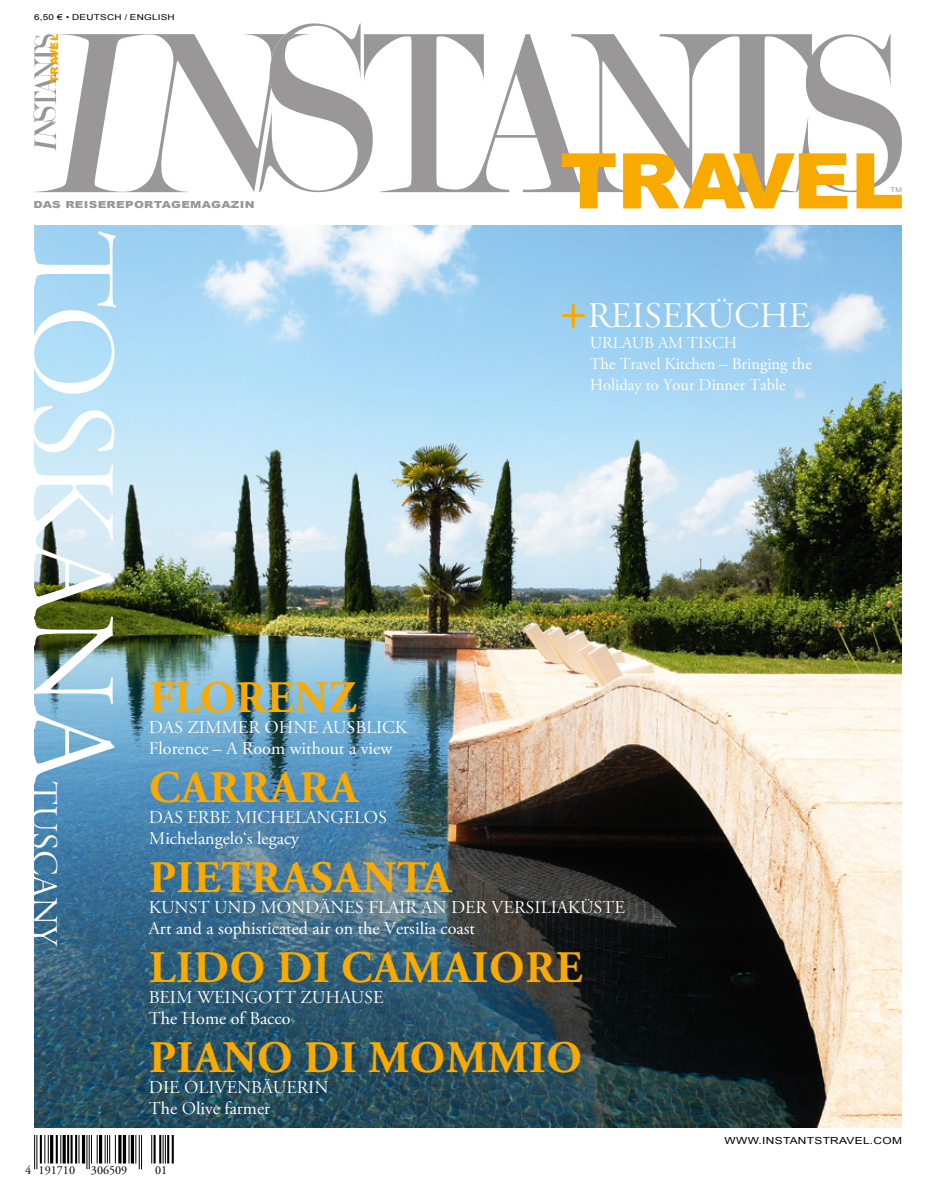
<style>
.page{position:relative;width:936px;height:1191px;background:#fff}
.page>*{position:absolute;margin:0;border:0;box-sizing:border-box;transform-origin:0 0}
.t1{font:120px "Adobe Garamond Pro";color:#fff}
.t2{font:900 76.8px "Arial";letter-spacing:-.01em;color:#f8aa00;scale:1.04 1}
.t3{font:700 45px "Adobe Garamond Pro";letter-spacing:.015em;color:#f8aa00}
.t4{font:36px "Adobe Garamond Pro";color:#fff}
.t5{font:18px/21px "Adobe Garamond Pro";color:#fff}
.t6{font:16.5px/21px "Adobe Garamond Pro";color:#fff}
.t7{font:12.15px "Adobe Garamond Pro";color:#000}
.t8{font:900 10.5px "Arial";letter-spacing:.025em;color:#f8aa00;scale:1.04 1}
.t9{font:900 9.75px "Arial";letter-spacing:.025em;color:#999797;scale:1.22 1}
.t10{font:9.75px "Arial";letter-spacing:.025em;color:#000;scale:1.22 1}
.t11{font:8.1px "Arial";letter-spacing:.025em;color:#000;scale:1.22 1}
.t12{font:6.3px "Arial";color:#999797;scale:1.24 1}
.s1{font-size:58.5px;color:#f8aa00}
</style>
<div class="page">
<svg style="left:286px;top:23px;width:615px;height:169px"></svg>
<img style="left:34px;top:225px;width:867px;height:902px">
<svg style="left:34px;top:1135px;width:140px;height:35px"></svg>
<hr style="left:36px;top:1135px;width:1px;height:34px;background:#000">
<hr style="left:34px;top:1135px;width:1px;height:34px;background:#000">
<hr style="left:40px;top:1135px;width:2px;height:28px;background:#000">
<svg style="left:44px;top:1135px;width:5px;height:28px"></svg>
<hr style="left:50px;top:1135px;width:3px;height:28px;background:#000">
<hr style="left:56px;top:1135px;width:2px;height:28px;background:#000">
<svg style="left:60px;top:1135px;width:1px;height:28px"></svg>
<hr style="left:63px;top:1135px;width:3px;height:28px;background:#000">
<hr style="left:75px;top:1135px;width:2px;height:28px;background:#000">
<hr style="left:71px;top:1135px;width:2px;height:28px;background:#000">
<hr style="left:67px;top:1135px;width:2px;height:28px;background:#000">
<svg style="left:78px;top:1135px;width:1px;height:28px"></svg>
<hr style="left:82px;top:1135px;width:3px;height:28px;background:#000">
<svg style="left:91px;top:1135px;width:7px;height:28px"></svg>
<hr style="left:89px;top:1135px;width:1px;height:34px;background:#000">
<hr style="left:86px;top:1135px;width:1px;height:34px;background:#000">
<hr style="left:99px;top:1135px;width:3px;height:28px;background:#000">
<svg style="left:105px;top:1135px;width:11px;height:28px"></svg>
<hr style="left:123px;top:1135px;width:3px;height:28px;background:#000">
<hr style="left:118px;top:1135px;width:3px;height:28px;background:#000">
<svg style="left:128px;top:1135px;width:1px;height:28px"></svg>
<hr style="left:131px;top:1135px;width:3px;height:28px;background:#000">
<svg style="left:151px;top:1135px;width:1px;height:28px"></svg>
<hr style="left:141px;top:1135px;width:1px;height:34px;background:#000">
<hr style="left:139px;top:1135px;width:1px;height:34px;background:#000">
<svg style="left:135px;top:1135px;width:1px;height:28px"></svg>
<hr style="left:159px;top:1135px;width:2px;height:28px;background:#000">
<hr style="left:153px;top:1135px;width:3px;height:28px;background:#000">
<svg style="left:163px;top:1135px;width:3px;height:28px"></svg>
<hr style="left:172px;top:1135px;width:2px;height:28px;background:#000">
<hr style="left:167px;top:1135px;width:2px;height:28px;background:#000">
<svg style="left:33px;top:34px;width:276px;height:158px"></svg>
<p class="t11" style="left:34px;top:13px;width:117px">6,50 € • DEUTSCH / ENGLISH</p>
<p class="t8" style="left:49px;top:83px;width:49px;rotate:-90deg">TRAVEL</p>
<p class="t9" style="left:34px;top:199px;width:61px">DAS REISERE</p>
<p class="t9" style="left:125px;top:199px;width:24px">PORTA</p>
<p class="t9" style="left:171px;top:199px;width:70px">GEMAGAZIN</p>
<h2 class="t2" style="left:560px;top:138px;width:332px">TRAVEL</h2>
<p class="t12" style="left:890px;top:186px;width:11px">TM</p>
<h1 class="t1" style="left:143px;top:230px;width:558px;rotate:90deg">Toskana</h1>
<h3 class="t4" style="left:66px;top:781px;width:168px;rotate:90deg">Tuscany</h3>
<h3 class="t4" style="left:558px;top:294px;width:246px"><span class="s1">+</span>Reiseküche</h3>
<p class="t6" style="left:589px;top:333px;width:224px">Urlaub am Tisch<br>The Travel Kitchen – Bringing the<br>Holiday to Your Dinner Table</p>
<h3 class="t3" style="left:149px;top:672px;width:208px">FLORENZ</h3>
<p class="t5" style="left:149px;top:717px;width:260px">Das Zimmer ohne Ausblick<br>Florence – A Room without a view</p>
<h3 class="t3" style="left:149px;top:762px;width:210px">CARRARA</h3>
<p class="t5" style="left:149px;top:807px;width:240px">Das Erbe Michelangelos<br>Michelangelo‘s legacy</p>
<h3 class="t3" style="left:149px;top:852px;width:303px">PIETRASANTA</h3>
<p class="t5" style="left:149px;top:897px;width:474px">Kunst und mondänes Flair an d er Versiliaküste<br>Art and a sophisticated air on the Versilia coast</p>
<h3 class="t3" style="left:149px;top:942px;width:435px">LIDO DI CAMAIORE</h3>
<p class="t5" style="left:149px;top:987px;width:233px">Beim Weingott zuhause<br>The Home of Bacco</p>
<h3 class="t3" style="left:149px;top:1032px;width:434px">PIANO DI MOMMIO</h3>
<p class="t5" style="left:149px;top:1077px;width:181px">Die Olivenbäuerin<br>The Olive farmer</p>
<p class="t10" style="left:724px;top:1134px;width:147px">WWW.INSTANTSTRAVEL.COM</p>
<p class="t7" style="left:25px;top:1162px;width:52px">4 191710</p>
<p class="t7" style="left:91px;top:1162px;width:38px">306509</p>
<p class="t7" style="left:155px;top:1162px;width:14px">01</p>
</div>
